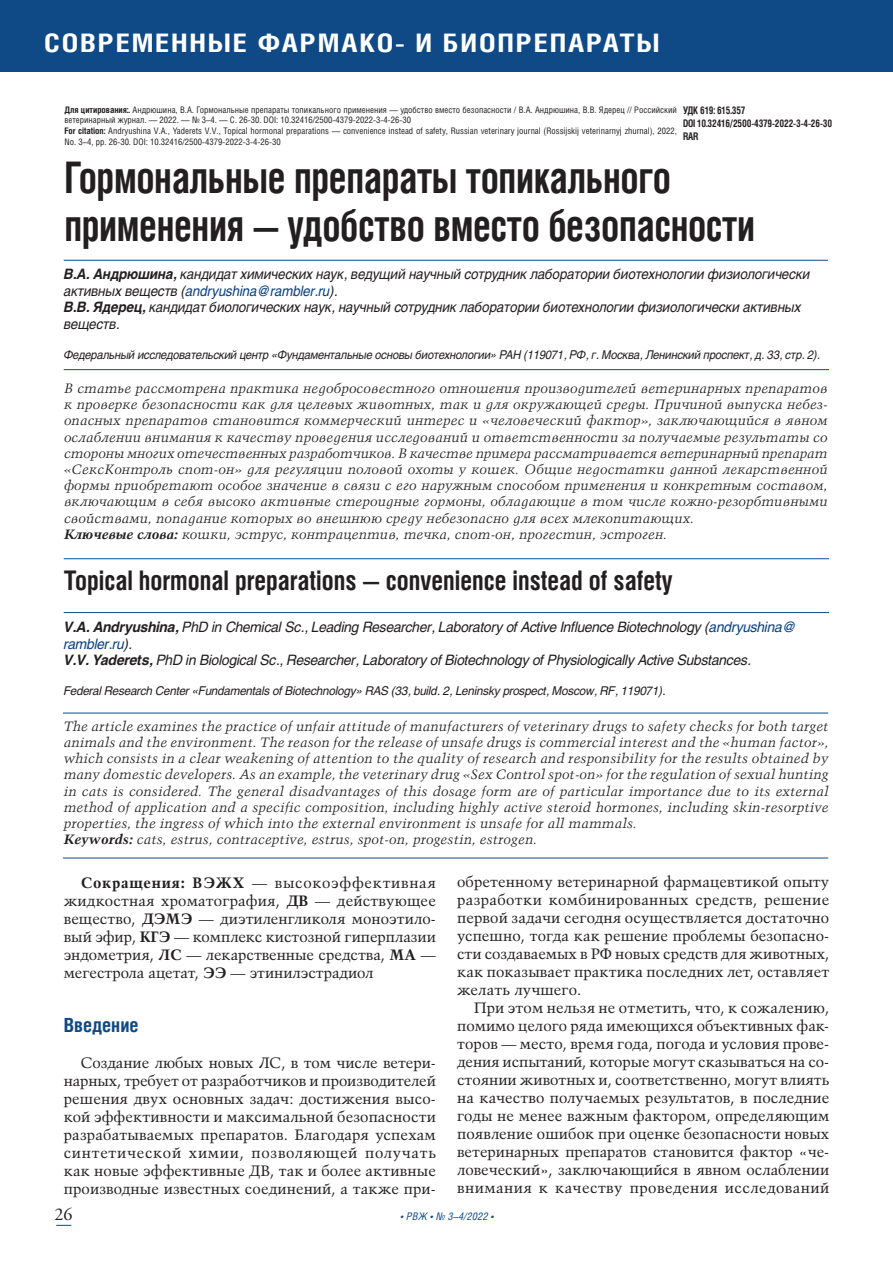
<style>
.page{position:relative;width:893px;height:1263px;background:#fff}
.page>*{position:absolute;margin:0;border:0;box-sizing:border-box;transform-origin:0 0}
.t1{font:700 43.5px/48px "Helios Cond";letter-spacing:-.01em;color:#231f20;scale:.88 1}
.t2{font:700 27px "Helios Cond";color:#231f20;scale:.93 1}
.t3{font:700 25.5px "Helios Cond";letter-spacing:.06em;color:#fff;scale:1.17 1}
.t4{font:700 19.5px "Helios Cond";color:#0f4a87}
.t5{font:18px "APC Garamond C";color:#231f20}
.t6{font:15px/18px "Talisman";letter-spacing:.01em;color:#231f20;text-align:justify}
.t7{font:italic 14.25px/16.5px "Helios";letter-spacing:-.01em;color:#231f20;scale:.93 1}
.t8{font:italic 14.25px/16.5px "Helios";letter-spacing:-.01em;color:#231f20}
.t9{font:italic 13.5px/16.2px "Talisman";letter-spacing:.01em;color:#231f20}
.t10{font:italic 12px "Helios";letter-spacing:-.02em;color:#231f20;scale:.93 1}
.t11{font:italic 12px "Helios";letter-spacing:-.02em;color:#231f20}
.t12{font:700 10.5px/12.6px "Helios Cond";letter-spacing:-.02em;color:#231f20;scale:.9 1}
.t13{font:italic 10.5px "Helios Cond";letter-spacing:.02em;color:#0f4a87}
.t14{font:9px/10.8px "Helios Cond";color:#231f20}
.s1{font-weight:700}
.s2{color:#094085}
</style>
<div class="page">
<svg style="left:56px;top:1225px;width:15px;height:1px"></svg>
<div style="left:0;top:0;width:893px;height:72px;background:#0f4a87"></div>
<hr style="left:64px;top:260px;width:764px;height:1px;background:#0f4a87">
<hr style="left:64px;top:369px;width:765px;height:1px;background:#0f4a87">
<hr style="left:64px;top:558px;width:765px;height:1px;background:#0f4a87">
<hr style="left:64px;top:612px;width:765px;height:1px;background:#0f4a87">
<hr style="left:63px;top:713px;width:765px;height:1px;background:#0f4a87">
<hr style="left:63px;top:858px;width:765px;height:1px;background:#0f4a87">
<h3 class="t3" style="left:44px;top:33px;width:527px">СОВРЕМЕННЫЕ ФАРМАКО- И БИОПРЕПАРАТЫ</h3>
<p class="t14" style="left:64px;top:105px;width:614px"><span class="s1">Для цитирования:.</span> Андрюшина, В.А. Гормональные препараты топикального применения — удобство вместо безопасности / В.А. Андрюшина, В.В. Ядерец // Российский ветеринарный журнал. — 2022. — № 3–4. — С. 26-30. DOI: 10.32416/2500-4379-2022-3-4-26-30<br><span class="s1">For citation:</span> Andryushina V.A., Yaderets V.V., Topical hormonal preparations — convenience instead of safety, Russian veterinary journal (Rossijskij veterinarnyj zhurnal), 2022, No. 3–4, pp. 26-30. DOI: 10.32416/2500-4379-2022-3-4-26-30</p>
<p class="t12" style="left:683px;top:105px;width:167px">УДК 619: 615.357<br>DOI 10.32416/2500-4379-2022-3-4-26-30<br>RAR</p>
<h1 class="t1" style="left:64px;top:158px;width:786px">Гормональные препараты топикального применения — удобство вместо безопасности</h1>
<p class="t7" style="left:64px;top:268px;width:804px"><span class="s1">В.А. Андрюшина,</span> кандидат химических наук, ведущий научный сотрудник лаборатории биотехнологии физиологически активных веществ (<span class="s2">andryushina@rambler.ru</span>).<br><span class="s1">В.В. Ядерец,</span> кандидат биологических наук, научный сотрудник лаборатории биотехнологии физиологически активных веществ.</p>
<p class="t10" style="left:64px;top:350px;width:815px">Федеральный исследовательский центр «Фундаментальные основы биотехнологии» РАН (119071, РФ, г. Москва, Ленинский проспект, д. 33, стр. 2).</p>
<p class="t9" style="left:64px;top:382px;width:765px">В статье рассмотрена практика недобросовестного отношения производителей ветеринарных препаратов к проверке безопасности как для целевых животных, так и для окружающей среды. Причиной выпуска небез&shy;опасных препаратов становится коммерческий интерес и «человеческий фактор», заключающийся в явном ослаблении внимания к качеству проведения исследований и ответственности за получаемые результаты со стороны многих отечественных разработчиков. В качестве примера рассматривается ветеринарный препарат «СексКонтроль спот-он» для регуляции половой охоты у кошек. Общие недостатки данной лекарственной формы приобретают особое значение в связи с его наружным способом применения и конкретным составом, включающим в себя высоко активные стероидные гормоны, обладающие в том числе кожно-резорбтивными свойствами, попадание которых во внешнюю среду небезопасно для всех млекопитающих.<br><span class="s1">Ключевые слова:</span> кошки, эструс, контрацептив, течка, спот-он, прогестин, эстроген.</p>
<h2 class="t2" style="left:64px;top:570px;width:656px">Topical hormonal preparations — convenience instead of safety</h2>
<p class="t8" style="left:64px;top:620px;width:734px"><span class="s1">V.A. Andryushina,</span> PhD in Chemical Sc., Leading Researcher, Laboratory of Active Influence Biotechnology (<span class="s2">andryushina@ rambler.ru</span>).<br><span class="s1">V.V. Yaderets,</span> PhD in Biological Sc., Researcher, Laboratory of Biotechnology of Physiologically Active Substances.</p>
<p class="t11" style="left:64px;top:686px;width:604px">Federal Research Center «Fundamentals of Biotechnology» RAS (33, build. 2, Leninsky prospect, Moscow, RF, 119071).</p>
<p class="t9" style="left:64px;top:720px;width:766px">The article examines the practice of unfair attitude of manufacturers of veterinary drugs to safety checks for both target animals and the environment. The reason for the release of unsafe drugs is commercial interest and the «human factor», which consists in a clear weakening of attention to the quality of research and responsibility for the results obtained by many domestic developers. As an example, the veterinary drug «Sex Control spot-on» for the regulation of sexual hunting in cats is considered. The general disadvantages of this dosage form are of particular importance due to its external method of application and a specific composition, including highly active steroid hormones, including skin-resorptive properties, the ingress of which into the external environment is unsafe for all mammals.<br><span class="s1">Keywords:</span> cats, estrus, contraceptive, estrus, spot-on, progestin, estrogen.</p>
<p class="t6" style="left:64px;top:874px;width:374px;text-indent:17px"><span class="s1">Сокращения: ВЭЖХ</span> — высокоэффективная жидкостная хроматография, <span class="s1">ДВ</span> — действующее вещество, <span class="s1">ДЭМЭ</span> — диэтиленгликоля моноэтило&shy;вый эфир, <span class="s1">КГЭ</span> — комплекс кистозной гиперплазии эндометрия, <span class="s1">ЛС</span> — лекарственные средства, <span class="s1">МА</span> — мегестрола ацетат, <span class="s1">ЭЭ</span> — этинилэстрадиол</p>
<h3 class="t4" style="left:64px;top:1017px;width:76px">Введение</h3>
<p class="t6" style="left:64px;top:1054px;width:374px;text-indent:17px">Создание любых новых ЛС, в том числе ветери&shy;нарных, требует от разработчиков и производителей решения двух основных задач: достижения высо&shy;кой эффективности и максимальной безопасности разрабатываемых препаратов. Благодаря успехам синтетической химии, позволяющей получать как новые эффективные ДВ, так и более активные производные известных соединений, а также при-</p>
<p class="t6" style="left:457px;top:874px;width:374px">обретенному ветеринарной фармацевтикой опыту разработки комбинированных средств, решение первой задачи сегодня осуществляется достаточно успешно, тогда как решение проблемы безопасно&shy;сти создаваемых в РФ новых средств для животных, как показывает практика последних лет, оставляет желать лучшего.</p>
<p class="t6" style="left:457px;top:1000px;width:374px;text-indent:17px">При этом нельзя не отметить, что, к сожалению, помимо целого ряда имеющихся объективных фак&shy;торов — место, время года, погода и условия прове&shy;дения испытаний, которые могут сказываться на со&shy;стоянии животных и, соответственно, могут влиять на качество получаемых результатов, в последние годы не менее важным фактором, определяющим появление ошибок при оценке безопасности новых ветеринарных препаратов становится фактор «че&shy;ловеческий», заключающийся в явном ослаблении внимания к качеству проведения исследований</p>
<h3 class="t5" style="left:55px;top:1204px;width:19px">26</h3>
<p class="t13" style="left:401px;top:1212px;width:95px">• РВЖ • № 3–4/2022 •</p>
</div>
